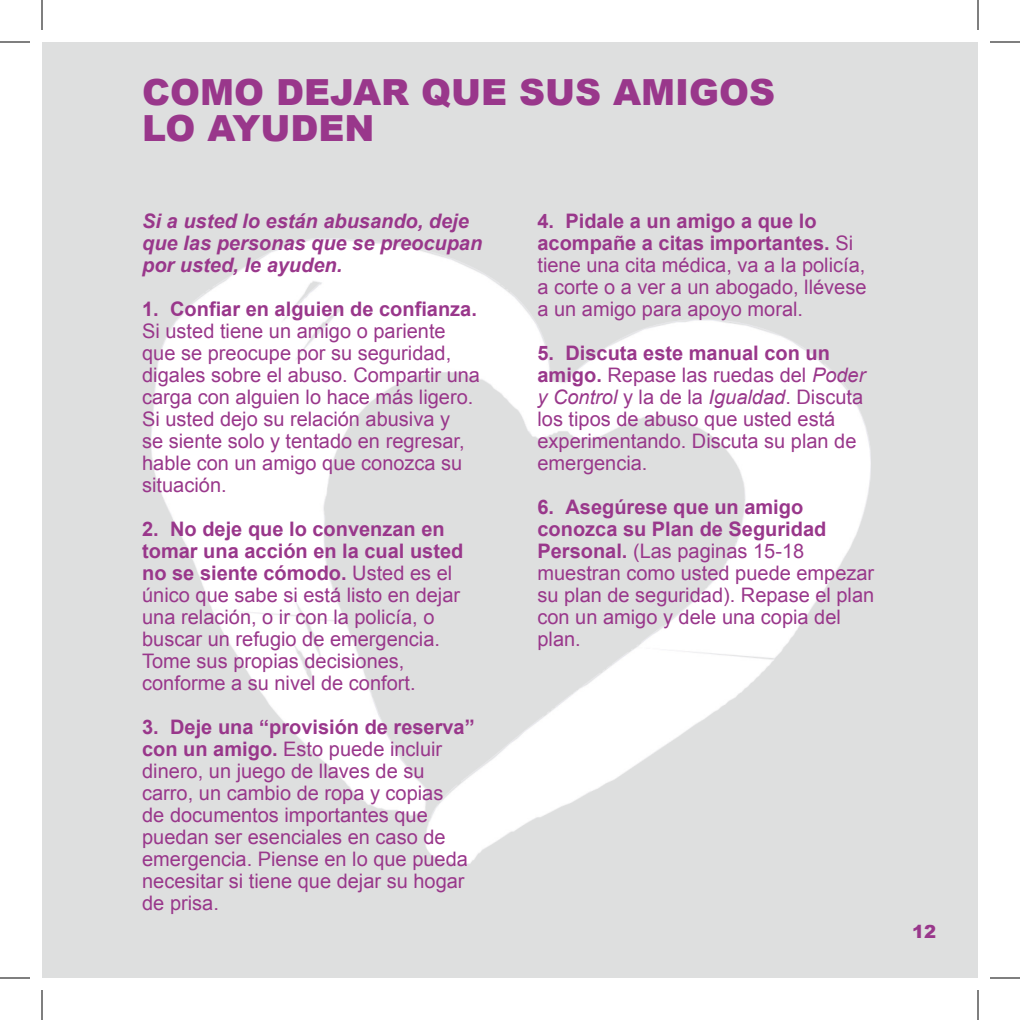
<style>
.page{position:relative;width:1020px;height:1020px;background:#fff}
.page>*{position:absolute;margin:0;border:0;box-sizing:border-box;transform-origin:0 0}
.t1{font:900 36px/36px "Arial";color:#99378b}
.t2{font:20px/22px "Arial";color:#99378b}
.t3{font:italic 700 20px/22px "Arial";color:#99378b}
.t4{font:900 18px "Arial";color:#99378b}
.s1{font-weight:700}
.s2{font-style:italic}
</style>
<div class="page">
<div style="left:42px;top:42px;width:936px;height:936px;background:#dedfdf"></div>
<img style="left:151px;top:238px;width:720px;height:626px">
<hr style="left:0;top:42px;width:30px;height:1px;background:#000">
<hr style="left:990px;top:42px;width:30px;height:1px;background:#000">
<hr style="left:0;top:978px;width:30px;height:1px;background:#000">
<hr style="left:990px;top:978px;width:30px;height:1px;background:#000">
<hr style="left:42px;top:0;width:1px;height:30px;background:#000">
<hr style="left:42px;top:990px;width:1px;height:30px;background:#000">
<hr style="left:978px;top:0;width:1px;height:30px;background:#000">
<hr style="left:978px;top:990px;width:1px;height:30px;background:#000">
<p class="t1" style="left:142px;top:73px;width:634px">COMO DEJAR QUE SUS AMIGOS<br>LO AYUDEN</p>
<p class="t3" style="left:142px;top:210px;width:342px">Si a usted lo están abusando, deje que las personas que se preocupan por usted, le ayuden.</p>
<p class="t2" style="left:142px;top:298px;width:339px"><span class="s1">1. Confiar en alguien de confianza.<br></span>Si usted tiene un amigo o pariente que se preocupe por su seguridad, digales sobre el abuso. Compartir una carga con alguien lo hace más ligero.<br>Si usted dejo su relación abusiva y<br>se siente solo y tentado en regresar, hable con un amigo que conozca su situación.</p>
<p class="t2" style="left:142px;top:518px;width:323px"><span class="s1">2. No deje que lo convenzan en tomar una acción en la cual usted no se siente cómodo.</span> Usted es el único que sabe si está listo en dejar una relación, o ir con la policía, o buscar un refugio de emergencia.<br>Tome sus propias decisiones, conforme a su nivel de confort.</p>
<p class="t2" style="left:142px;top:716px;width:334px"><span class="s1">3. Deje una “provisión de reserva” con un amigo.</span> Esto puede incluir dinero, un juego de llaves de su carro, un cambio de ropa y copias<br>de documentos importantes que puedan ser esenciales en caso de emergencia. Piense en lo que pueda necesitar si tiene que dejar su hogar de prisa.</p>
<p class="t2" style="left:537px;top:210px;width:331px"><span class="s1">4.</span> <span class="s1">Pidale a un amigo a que lo acompañe a citas importantes.</span> Si tiene una cita médica, va a la policía, a corte o a ver a un abogado, llévese a un amigo para apoyo moral.</p>
<p class="t2" style="left:537px;top:342px;width:329px"><span class="s1">5.</span> <span class="s1">Discuta este manual con un amigo.</span> Repase las ruedas del <span class="s2">Poder y Control</span> y la de la <span class="s2">Igualdad</span>. Discuta los tipos de abuso que usted está experimentando. Discuta su plan de emergencia.</p>
<p class="t2" style="left:537px;top:496px;width:338px"><span class="s1">6.</span> <span class="s1">Asegúrese que un amigo conozca su Plan de Seguridad<br>Personal.</span> (Las paginas 15-18 muestran como usted puede empezar su plan de seguridad). Repase el plan con un amigo y dele una copia del plan.</p>
<p class="t4" style="left:912px;top:919px;width:26px">12</p>
</div>
